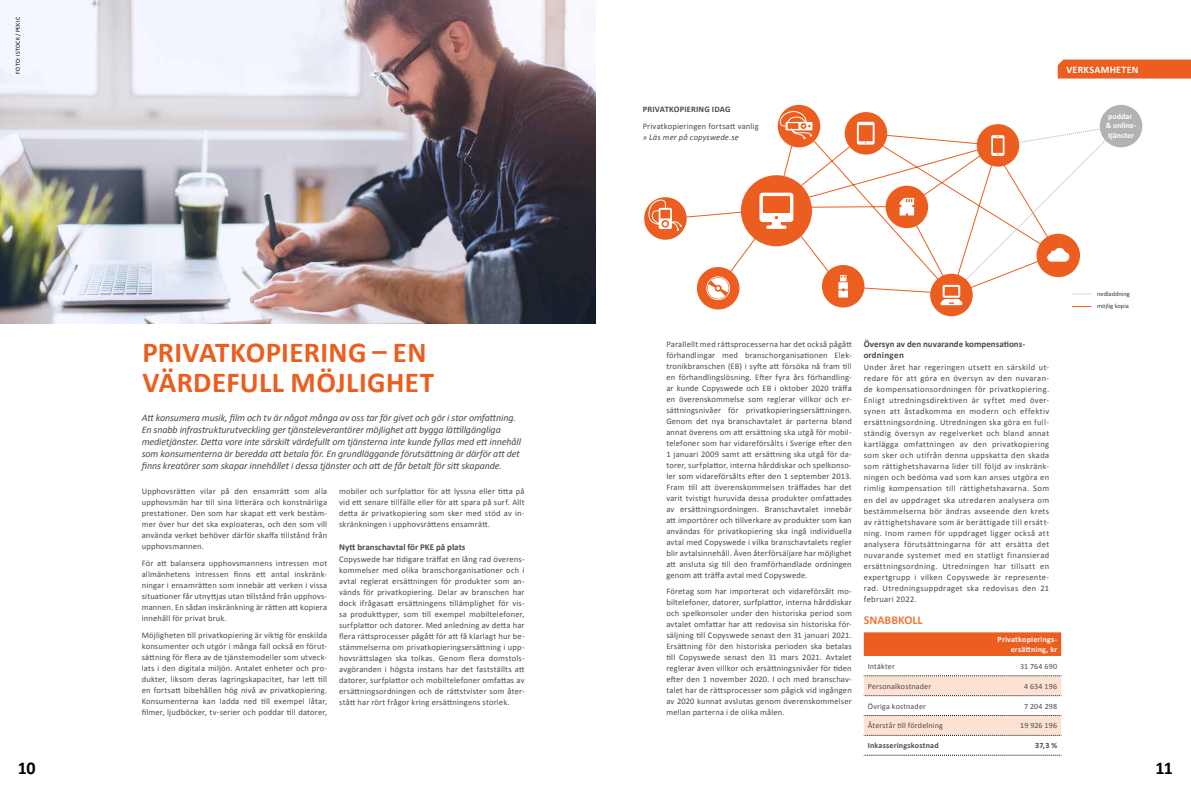
<style>
.page{position:relative;width:1191px;height:794px;background:#fff}
.page>*{position:absolute;margin:0;border:0;box-sizing:border-box;transform-origin:0 0}
.t1{font:700 29px/30px "Calibri";letter-spacing:.015em;color:#eb5e1f}
.t2{font:700 18px "Calibri";color:#000}
.t3{font:700 12px "Calibri";color:#ef793d}
.t4{font:italic 10px/12px "Calibri";letter-spacing:-.01em;color:#4a4a49}
.t5{font:700 10px "Calibri";letter-spacing:.025em;color:#fff}
.t6{font:700 9px/11px "Calibri";color:#4a4a49}
.t7{font:8.5px/11px "Calibri";letter-spacing:.02em;color:#4a4a49;text-align:justify}
.t8{font:italic 8.5px "Calibri";letter-spacing:.015em;color:#4a4a49}
.t9{font:700 8.5px "Calibri";letter-spacing:.02em;color:#4a4a49}
.t10{font:8px "Calibri";letter-spacing:.02em;color:#4a4a49}
.t11{font:700 8px/9.6px "Calibri";letter-spacing:.02em;color:#fff;text-align:right}
.t12{font:700 8px "Calibri";letter-spacing:.025em;color:#4a4a49}
.t13{font:700 8px/9.6px "Calibri";color:#fff;text-align:center}
.t14{font:6.5px/12.3px "Calibri";color:#3c3c3b}
.t15{font:6px "Calibri";letter-spacing:.05em;color:#000}
</style>
<div class="page">
<img style="left:0;top:0;width:595px;height:323px">
<svg style="left:670px;top:130px;width:270px;height:165px"></svg>
<div style="left:741px;top:175px;width:71px;height:71px;background:#eb5e1f;border-radius:50%"></div>
<svg style="left:759px;top:193px;width:34px;height:36px"></svg>
<div style="left:930px;top:274px;width:42px;height:42px;background:#eb5e1f;border-radius:50%"></div>
<div style="left:844px;top:112px;width:43px;height:43px;background:#eb5e1f;border-radius:50%"></div>
<svg style="left:857px;top:122px;width:17px;height:23px"></svg>
<div style="left:644px;top:197px;width:42px;height:43px;background:#eb5e1f;border-radius:50%"></div>
<div style="left:885px;top:186px;width:43px;height:42px;background:#eb5e1f;border-radius:50%"></div>
<svg style="left:899px;top:198px;width:15px;height:17px"></svg>
<div style="left:697px;top:267px;width:42px;height:42px;background:#eb5e1f;border-radius:50%"></div>
<svg style="left:706px;top:276px;width:24px;height:24px"></svg>
<div style="left:1099px;top:105px;width:43px;height:42px;background:#b3b2b2;border-radius:50%"></div>
<div style="left:777px;top:105px;width:43px;height:42px;background:#eb5e1f;border-radius:50%"></div>
<div style="left:822px;top:265px;width:42px;height:42px;background:#eb5e1f;border-radius:50%"></div>
<svg style="left:838px;top:275px;width:10px;height:22px"></svg>
<svg style="left:940px;top:125px;width:180px;height:182px"></svg>
<svg style="left:779px;top:110px;width:33px;height:29px"></svg>
<svg style="left:648px;top:200px;width:34px;height:31px"></svg>
<div style="left:863px;top:632px;width:198px;height:24px;background:#eb5e1f"></div>
<svg style="left:863px;top:675px;width:198px;height:61px"></svg>
<svg style="left:863px;top:755px;width:198px;height:1px"></svg>
<div style="left:1057px;top:60px;width:134px;height:19px;background:#eb5e1f"></div>
<p class="t15" style="left:14px;top:74px;width:58px;rotate:-90deg">FOTO: ISTOCK / PEKIC</p>
<h1 class="t1" style="left:142px;top:336px;width:293px">PRIVATKOPIERING – EN<br>VÄRDEFULL MÖJLIGHET</h1>
<p class="t4" style="left:142px;top:411px;width:381px">Att konsumera musik, film och tv är något många av oss tar för givet och gör i stor omfattning.<br>En snabb infrastrukturutveckling ger tjänsteleverantörer möjlighet att bygga lättillgängliga medietjänster. Detta vore inte särskilt värdefullt om tjänsterna inte kunde fyllas med ett innehåll som konsumenterna är beredda att betala för. En grundläggande förutsättning är därför att det finns kreatörer som skapar innehållet i dessa tjänster och att de får betalt för sitt skapande.</p>
<p class="t7" style="left:142px;top:486px;width:187px">Upphovsrätten vilar på den ensamrätt som alla upphovsmän har till sina litterära och konstnärliga prestationer. Den som har skapat ett verk bestäm&shy;mer över hur det ska exploateras, och den som vill använda verket behöver därför skaffa tillstånd från upphovsmannen.</p>
<p class="t7" style="left:142px;top:557px;width:187px">För att balansera upphovsmannens intressen mot allmänhetens intressen finns ett antal inskränk&shy;ningar i ensamrätten som innebär att verken i vissa situationer får utnyttjas utan tillstånd från upphovs&shy;mannen. En sådan inskränkning är rätten att kopiera innehåll för privat bruk.</p>
<p class="t7" style="left:142px;top:629px;width:187px">Möjligheten till privatkopiering är viktig för enskilda konsumenter och utgör i många fall också en förut&shy;sättning för flera av de tjänstemodeller som utveck&shy;lats i den digitala miljön. Antalet enheter och pro&shy;dukter, liksom deras lagringskapacitet, har lett till en fortsatt bibehållen hög nivå av privatkopiering.<br>Konsumenterna kan ladda ned till exempel låtar, filmer, ljudböcker, tv-serier och poddar till datorer,</p>
<p class="t7" style="left:339px;top:485px;width:187px">mobiler och surfplattor för att lyssna eller titta på vid ett senare tillfälle eller för att spara på surf. Allt detta är privatkopiering som sker med stöd av in&shy;skränkningen i upphovsrättens ensamrätt.</p>
<p class="t6" style="left:339px;top:541px;width:128px">Nytt branschavtal för PKE på plats</p>
<p class="t7" style="left:339px;top:553px;width:187px">Copyswede har tidigare träffat en lång rad överens&shy;kommelser med olika branschorganisationer och i avtal reglerat ersättningen för produkter som an&shy;vänds för privatkopiering. Delar av branschen har dock ifrågasatt ersättningens tillämplighet för vis&shy;sa produkttyper, som till exempel mobiltelefoner, surfplattor och datorer. Med anledning av detta har flera rättsprocesser pågått för att få klarlagt hur be&shy;stämmelserna om privatkopieringsersättning i upp&shy;hovsrättslagen ska tolkas. Genom flera domstols&shy;avgöranden i högsta instans har det fastställts att datorer, surfplattor och mobiltelefoner omfattas av ersättningsordningen och de rättstvister som åter&shy;stått har rört frågor kring ersättningens storlek.</p>
<p class="t9" style="left:643px;top:103px;width:89px">PRIVATKOPIERING IDAG</p>
<p class="t7" style="left:643px;top:120px;width:117px">Privatkopieringen fortsatt vanlig</p>
<p class="t8" style="left:643px;top:131px;width:97px">» Läs mer på copyswede.se</p>
<p class="t5" style="left:1066px;top:62px;width:74px">VERKSAMHETEN</p>
<p class="t13" style="left:1105px;top:111px;width:32px">poddar &amp; online&shy;tjänster</p>
<p class="t7" style="left:666px;top:338px;width:187px">Parallellt med rättsprocesserna har det också pågått förhandlingar med branschorganisationen Elek&shy;tronikbranschen (EB) i syfte att försöka nå fram till en förhandlingslösning. Efter fyra års förhandling&shy;ar kunde Copyswede och EB i oktober 2020 träffa en överenskommelse som reglerar villkor och er&shy;sättningsnivåer för privatkopieringsersättningen.<br>Genom det nya branschavtalet är parterna bland annat överens om att ersättning ska utgå för mobil&shy;telefoner som har vidareförsålts i Sverige efter den 1 januari 2009 samt att ersättning ska utgå för da&shy;torer, surfplattor, interna hårddiskar och spelkonso&shy;ler som vidareförsålts efter den 1 september 2013.<br>Fram till att överenskommelsen träffades har det varit tvistigt huruvida dessa produkter omfattades av ersättningsordningen. Branschavtalet innebär att importörer och tillverkare av produkter som kan användas för privatkopiering ska ingå individuella avtal med Copyswede i vilka branschavtalets regler blir avtalsinnehåll. Även återförsäljare har möjlighet att ansluta sig till den framförhandlade ordningen genom att träffa avtal med Copyswede.</p>
<p class="t7" style="left:666px;top:586px;width:187px">Företag som har importerat och vidareförsålt mo&shy;biltelefoner, datorer, surfplattor, interna hårddiskar och spelkonsoler under den historiska period som avtalet omfattar har att redovisa sin historiska för&shy;säljning till Copyswede senast den 31 januari 2021.<br>Ersättning för den historiska perioden ska betalas till Copyswede senast den 31 mars 2021. Avtalet reglerar även villkor och ersättningsnivåer för tiden efter den 1 november 2020. I och med branschav&shy;talet har de rättsprocesser som pågick vid ingången av 2020 kunnat avslutas genom överenskommelser mellan parterna i de olika målen.</p>
<p class="t6" style="left:863px;top:338px;width:162px">Översyn av den nuvarande kompensations&shy;ordningen</p>
<p class="t7" style="left:863px;top:362px;width:187px">Under året har regeringen utsett en särskild ut&shy;redare för att göra en översyn av den nuvaran&shy;de kompensationsordningen för privatkopiering.<br>Enligt utredningsdirektiven är syftet med över&shy;synen att åstadkomma en modern och effektiv ersättningsordning. Utredningen ska göra en full&shy;ständig översyn av regelverket och bland annat kartlägga omfattningen av den privatkopiering som sker och utifrån denna uppskatta den skada som rättighetshavarna lider till följd av inskränk&shy;ningen och bedöma vad som kan anses utgöra en rimlig kompensation till rättighetshavarna. Som en del av uppdraget ska utredaren analysera om bestämmelserna bör ändras avseende den krets av rättighetshavare som är berättigade till ersätt&shy;ning. Inom ramen för uppdraget ligger också att analysera förutsättningarna för att ersätta det nuvarande systemet med en statligt finansierad ersättningsordning. Utredningen har tillsatt en expertgrupp i vilken Copyswede är represente&shy;rad. Utredningsuppdraget ska redovisas den 21 februari 2022.</p>
<h3 class="t3" style="left:863px;top:612px;width:60px">SNABBKOLL</h3>
<p class="t11" style="left:997px;top:634px;width:61px">Privatkopierings&shy;ersättning, kr</p>
<p class="t10" style="left:867px;top:660px;width:29px">Intäkter</p>
<p class="t10" style="left:1020px;top:660px;width:39px">31 764 690</p>
<p class="t10" style="left:867px;top:680px;width:65px">Personalkostnader</p>
<p class="t10" style="left:1024px;top:680px;width:35px">4 634 196</p>
<p class="t10" style="left:867px;top:700px;width:60px">Övriga kostnader</p>
<p class="t10" style="left:1024px;top:700px;width:35px">7 204 298</p>
<p class="t10" style="left:867px;top:720px;width:77px">Återstår till fördelning</p>
<p class="t10" style="left:1020px;top:720px;width:38px">19 926 196</p>
<p class="t12" style="left:867px;top:740px;width:72px">Inkasseringskostnad</p>
<p class="t12" style="left:1035px;top:740px;width:23px">37,3 %</p>
<p class="t14" style="left:1097px;top:288px;width:34px">nedladdning möjlig kopia</p>
<h2 class="t2" style="left:18px;top:755px;width:19px">10</h2>
<h2 class="t2" style="left:1155px;top:755px;width:19px">11</h2>
</div>
